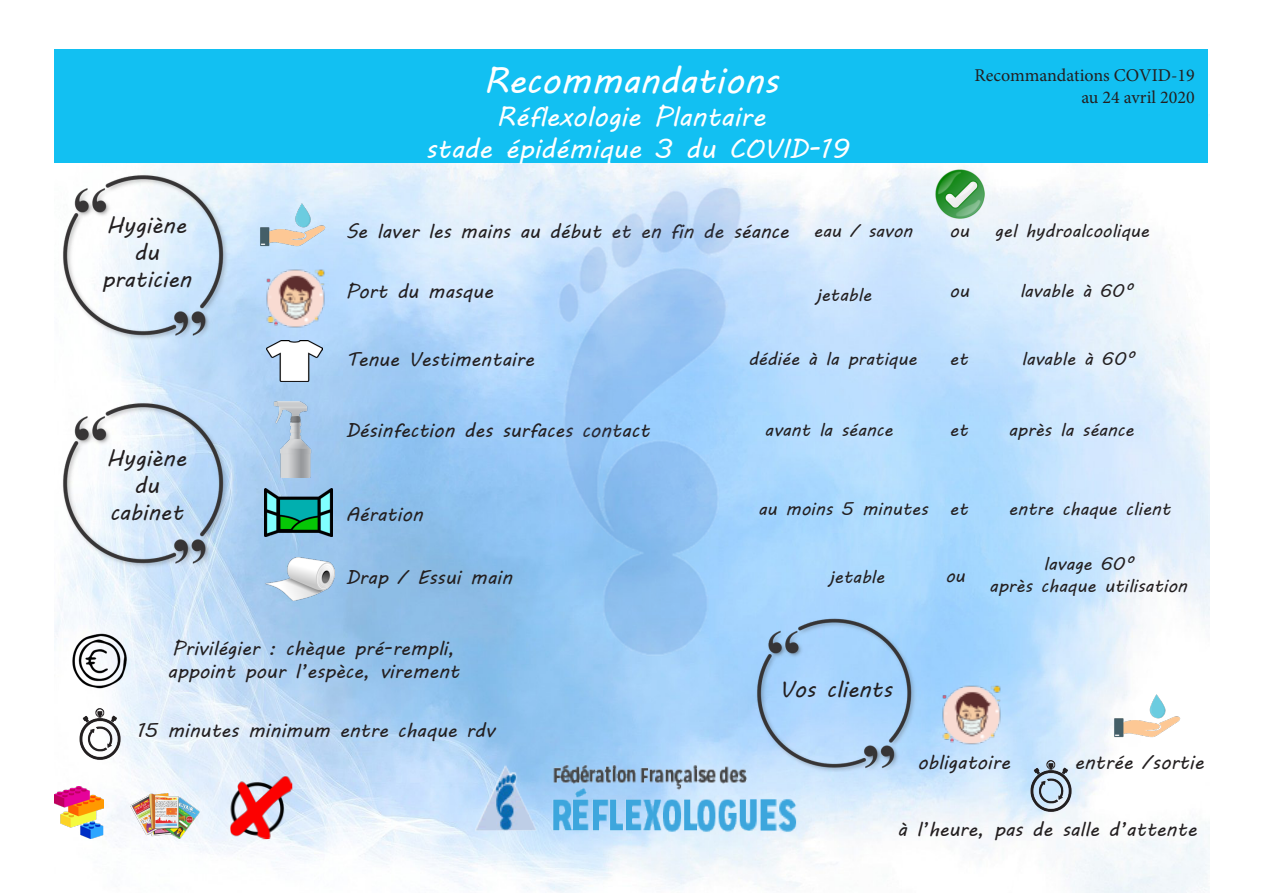
<style>
.page{position:relative;width:1263px;height:893px;background:#fff}
.page>*{position:absolute;margin:0;border:0;box-sizing:border-box;transform-origin:0 0}
.t1{font:36px "MV Boli";color:#fff}
.t2{font:27px "MV Boli";color:#fff}
.t3{font:22.5px/27px "MV Boli";color:#231f20;text-align:center}
.t4{font:19.5px "MV Boli";color:#231f20}
.t5{font:18px "MV Boli";color:#231f20}
.t6{font:18px "Minion Pro";color:#231f20}
</style>
<div class="page">
<img style="left:55px;top:115px;width:1154px;height:778px">
<img style="left:55px;top:169px;width:184px;height:183px">
<img style="left:55px;top:397px;width:184px;height:183px">
<img style="left:476px;top:742px;width:321px;height:105px">
<div style="left:54px;top:49px;width:1153px;height:113px;background:#12c0f2"></div>
<img style="left:255px;top:187px;width:75px;height:74px">
<img style="left:258px;top:261px;width:75px;height:75px">
<img style="left:267px;top:340px;width:55px;height:41px">
<img style="left:273px;top:401px;width:39px;height:77px">
<img style="left:264px;top:489px;width:69px;height:48px">
<img style="left:266px;top:558px;width:68px;height:42px">
<img style="left:755px;top:613px;width:162px;height:158px">
<img style="left:934px;top:678px;width:74px;height:74px">
<img style="left:1110px;top:678px;width:74px;height:75px">
<img style="left:68px;top:628px;width:63px;height:63px">
<img style="left:68px;top:702px;width:63px;height:63px">
<img style="left:1019px;top:755px;width:63px;height:62px">
<img style="left:229px;top:776px;width:64px;height:64px">
<img style="left:54px;top:787px;width:49px;height:52px">
<img style="left:131px;top:793px;width:69px;height:46px">
<img style="left:935px;top:169px;width:50px;height:50px">
<img style="left:346px;top:187px;width:564px;height:501px">
<p class="t3" style="left:107px;top:212px;width:81px">Hygiène du</p>
<p class="t3" style="left:102px;top:266px;width:91px">praticien</p>
<p class="t3" style="left:107px;top:444px;width:81px">Hygiène du</p>
<p class="t3" style="left:110px;top:498px;width:75px">cabinet</p>
<p class="t1" style="left:483px;top:56px;width:297px">Recommandations</p>
<p class="t2" style="left:496px;top:98px;width:271px">Réflexologie Plantaire</p>
<p class="t2" style="left:425px;top:130px;width:425px">stade épidémique 3 du COVID-19</p>
<p class="t4" style="left:346px;top:218px;width:445px">Se laver les mains au début et en fin de séance</p>
<p class="t5" style="left:814px;top:219px;width:100px">eau / savon</p>
<p class="t6" style="left:974px;top:63px;width:222px">Recommandations COVID-19</p>
<p class="t6" style="left:1081px;top:85px;width:115px">au 24 avril 2020</p>
<p class="t5" style="left:949px;top:219px;width:21px">ou</p>
<p class="t5" style="left:994px;top:219px;width:156px">gel hydroalcoolique</p>
<p class="t4" style="left:346px;top:278px;width:149px">Port du masque</p>
<p class="t5" style="left:816px;top:283px;width:56px">jetable</p>
<p class="t5" style="left:1020px;top:279px;width:114px">lavable à 60°</p>
<p class="t5" style="left:949px;top:279px;width:21px">ou</p>
<p class="t4" style="left:346px;top:346px;width:190px">Tenue Vestimentaire</p>
<p class="t5" style="left:748px;top:346px;width:170px">dédiée à la pratique</p>
<p class="t5" style="left:1021px;top:346px;width:114px">lavable à 60°</p>
<p class="t5" style="left:949px;top:346px;width:20px">et</p>
<p class="t4" style="left:346px;top:417px;width:305px">Désinfection des surfaces contact</p>
<p class="t5" style="left:765px;top:417px;width:130px">avant la séance</p>
<p class="t5" style="left:1008px;top:417px;width:127px">après la séance</p>
<p class="t5" style="left:949px;top:417px;width:20px">et</p>
<p class="t4" style="left:346px;top:501px;width:79px">Aération</p>
<p class="t5" style="left:758px;top:497px;width:171px">au moins 5 minutes</p>
<p class="t5" style="left:1008px;top:497px;width:164px">entre chaque client</p>
<p class="t5" style="left:949px;top:497px;width:20px">et</p>
<p class="t4" style="left:346px;top:564px;width:168px">Drap / Essui main</p>
<p class="t5" style="left:830px;top:564px;width:56px">jetable</p>
<p class="t5" style="left:945px;top:563px;width:21px">ou</p>
<p class="t5" style="left:1043px;top:552px;width:91px">lavage 60°</p>
<p class="t5" style="left:989px;top:574px;width:199px">après chaque utilisation</p>
<p class="t4" style="left:172px;top:635px;width:284px">Privilégier : chèque pré-rempli,</p>
<p class="t4" style="left:168px;top:658px;width:293px">appoint pour l’espèce, virement</p>
<p class="t4" style="left:137px;top:717px;width:359px">15 minutes minimum entre chaque rdv</p>
<p class="t3" style="left:780px;top:675px;width:114px">Vos clients</p>
<p class="t4" style="left:917px;top:748px;width:94px">obligatoire</p>
<p class="t4" style="left:1074px;top:748px;width:131px">entrée /sortie</p>
<p class="t4" style="left:897px;top:816px;width:301px">à l’heure, pas de salle d’attente</p>
</div>
